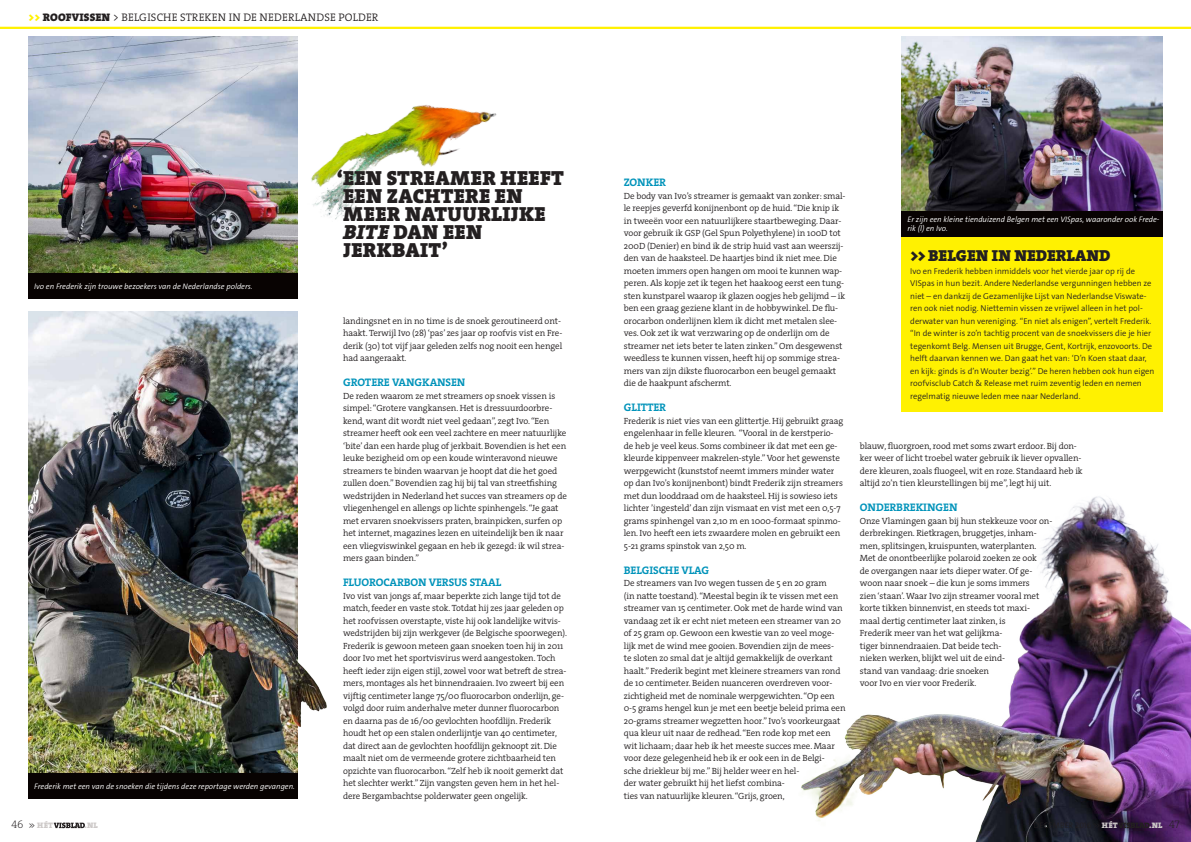
<style>
.page{position:relative;width:1191px;height:842px;background:#fff}
.page>*{position:absolute;margin:0;border:0;box-sizing:border-box;transform-origin:0 0}
.t1{font:20.5px/18px "The Serif HP9 Blk";letter-spacing:.015em;color:#231f20}
.t2{font:16px "The Serif HP9 Blk";color:#231f20}
.t3{font:11px "The Serif HP7 Bld";letter-spacing:-.01em;color:#0093ba}
.t4{font:11px "The Serif HP4 Se Lig";letter-spacing:.015em;color:#231f20}
.t5{font:9px/12.5px "The Serif HP4 Se Lig";letter-spacing:-.01em;color:#231f20}
.t6{font:300 8.5px/12.5px "The Sans Os F";color:#231f20}
.t7{font:italic 300 8px/9px "The Sans Os F";color:#fff}
.t8{font:8px "The Serif HP9 Blk";letter-spacing:.03em;color:#cdc9c8}
.s1{font-family:"The Serif HP9 Blk";color:#fff101}
.s2{font-family:"The Serif HP9 Blk"}
.s3{font-family:"The Serif HP9 Blk IT"}
.s4{font-family:"The Serif HP2 Ex Lig";font-size:11px;color:#231f20}
.s5{font-family:"The Sans Os F";font-weight:300;color:#231f20}
</style>
<div class="page">
<hr style="left:0;top:27px;width:1191px;height:2px;background:#fff101">
<img style="left:28px;top:311px;width:299px;height:481px">
<img style="left:901px;top:36px;width:261px;height:175px">
<img style="left:28px;top:36px;width:270px;height:245px">
<img style="left:801px;top:496px;width:390px;height:346px">
<svg style="left:54px;top:822px;width:31px;height:6px"></svg>
<svg style="left:1118px;top:822px;width:31px;height:6px"></svg>
<div style="left:901px;top:236px;width:262px;height:175px;background:#fff101"></div>
<div style="left:29px;top:774px;width:269px;height:25px;background:#080302"></div>
<div style="left:901px;top:211px;width:262px;height:25px;background:#080302"></div>
<div style="left:29px;top:274px;width:269px;height:24px;background:#080302"></div>
<img style="left:264px;top:62px;width:233px;height:193px">
<p class="t4" style="left:28px;top:10px;width:352px"><span class="s1">&gt;&gt;</span> <span class="s2">ROOFVISSEN</span> &gt; BELGISCHE STREKEN IN DE NEDERLANDSE POLDER</p>
<p class="t7" style="left:34px;top:282px;width:220px">Ivo en Frederik zijn trouwe bezoekers van de Nederlandse polders.</p>
<p class="t7" style="left:34px;top:782px;width:262px">Frederik met een van de snoeken die tijdens deze reportage werden gevangen.</p>
<h1 class="t1" style="left:343px;top:169px;width:222px;text-indent:-6px">‘EEN STREAMER HEEFT<br>EEN ZACHTERE EN<br>MEER NATUURLIJKE<br><span class="s3">BITE</span> DAN EEN<br>JERKBAIT’</h1>
<p class="t5" style="left:343px;top:314px;width:221px">landingsnet en in no time is de snoek geroutineerd ont&shy;haakt. Terwijl Ivo (28) ‘pas’ zes jaar op roofvis vist en Fre&shy;derik (30) tot vijf jaar geleden zelfs nog nooit een hengel had aangeraakt.</p>
<p class="t3" style="left:343px;top:375px;width:124px">GROTERE VANGKANSEN</p>
<p class="t5" style="left:343px;top:389px;width:225px">De reden waarom ze met streamers op snoek vissen is simpel: “Grotere vangkansen. Het is dressuurdoorbre&shy;kend, want dit wordt niet veel gedaan”, zegt Ivo. “Een streamer heeft ook een veel zachtere en meer natuurlijke ‘bite’ dan een harde plug of jerkbait. Bovendien is het een leuke bezigheid om op een koude winteravond nieuwe streamers te binden waarvan je hoopt dat die het goed zullen doen.” Bovendien zag hij bij tal van streetfishing wedstrijden in Nederland het succes van streamers op de vliegenhengel en allengs op lichte spinhengels. “Je gaat met ervaren snoekvissers praten, brainpicken, surfen op het internet, magazines lezen en uiteindelijk ben ik naar een vliegviswinkel gegaan en heb ik gezegd: ik wil strea&shy;mers gaan binden.”</p>
<p class="t3" style="left:343px;top:575px;width:160px">FLUOROCARBON VERSUS STAAL</p>
<p class="t5" style="left:343px;top:589px;width:225px">Ivo vist van jongs af, maar beperkte zich lange tijd tot de match, feeder en vaste stok. Totdat hij zes jaar geleden op het roofvissen overstapte, viste hij ook landelijke witvis&shy;wedstrijden bij zijn werkgever (de Belgische spoorwegen).<br>Frederik is gewoon meteen gaan snoeken toen hij in 2011 door Ivo met het sportvisvirus werd aangestoken. Toch heeft ieder zijn eigen stijl, zowel voor wat betreft de strea&shy;mers, montages als het binnendraaien. Ivo zweert bij een vijftig centimeter lange 75/00 fluorocarbon onderlijn, ge&shy;volgd door ruim anderhalve meter dunner fluorocarbon en daarna pas de 16/00 gevlochten hoofdlijn. Frederik houdt het op een stalen onderlijntje van 40 centimeter, dat direct aan de gevlochten hoofdlijn geknoopt zit. Die maalt niet om de vermeende grotere zichtbaarheid ten opzichte van fluorocarbon. “Zelf heb ik nooit gemerkt dat het slechter werkt.” Zijn vangsten geven hem in het hel&shy;dere Bergambachtse polderwater geen ongelijk.</p>
<p class="t3" style="left:624px;top:175px;width:44px">ZONKER</p>
<p class="t5" style="left:624px;top:189px;width:223px">De body van Ivo’s streamer is gemaakt van zonker: smal&shy;le reepjes geverfd konijnenbont op de huid. “Die knip ik in tweeën voor een natuurlijkere staartbeweging. Daar&shy;voor gebruik ik GSP (Gel Spun Polyethylene) in 100D tot 200D (Denier) en bind ik de strip huid vast aan weerszij&shy;den van de haaksteel. De haartjes bind ik niet mee. Die moeten immers open hangen om mooi te kunnen wap&shy;peren. Als kopje zet ik tegen het haakoog eerst een tung&shy;sten kunstparel waarop ik glazen oogjes heb gelijmd – ik ben een graag geziene klant in de hobbywinkel. De flu&shy;orocarbon onderlijnen klem ik dicht met metalen slee&shy;ves. Ook zet ik wat verzwaring op de onderlijn om de streamer net iets beter te laten zinken.” Om desgewenst weedless te kunnen vissen, heeft hij op sommige strea&shy;mers van zijn dikste fluorocarbon een beugel gemaakt die de haakpunt afschermt.</p>
<p class="t3" style="left:624px;top:400px;width:44px">GLITTER</p>
<p class="t5" style="left:624px;top:414px;width:221px">Frederik is niet vies van een glittertje. Hij gebruikt graag engelenhaar in felle kleuren. “Vooral in de kerstperio&shy;de heb je veel keus. Soms combineer ik dat met een ge&shy;kleurde kippenveer makrelen-style.” Voor het gewenste werpgewicht (kunststof neemt immers minder water op dan Ivo’s konijnenbont) bindt Frederik zijn streamers met dun looddraad om de haaksteel. Hij is sowieso iets lichter ’ingesteld’ dan zijn vismaat en vist met een 0,5-7 grams spinhengel van 2,10 m en 1000-formaat spinmo&shy;len. Ivo heeft een iets zwaardere molen en gebruikt een 5-21 grams spinstok van 2,50 m.</p>
<p class="t3" style="left:624px;top:562px;width:87px">BELGISCHE VLAG</p>
<p class="t5" style="left:624px;top:577px;width:223px">De streamers van Ivo wegen tussen de 5 en 20 gram<br>(in natte toestand). “Meestal begin ik te vissen met een streamer van 15 centimeter. Ook met de harde wind van vandaag zet ik er echt niet meteen een streamer van 20 of 25 gram op. Gewoon een kwestie van zo veel moge&shy;lijk met de wind mee gooien. Bovendien zijn de mees-<br>te sloten zo smal dat je altijd gemakkelijk de overkant haalt.” Frederik begint met kleinere streamers van rond de 10 centimeter. Beiden nuanceren overdreven voor&shy;zichtigheid met de nominale werpgewichten. “Op een 0-5 grams hengel kun je met een beetje beleid prima een 20-grams streamer wegzetten hoor.” Ivo’s voorkeurgaat qua kleur uit naar de redhead. “Een rode kop met een wit lichaam; daar heb ik het meeste succes mee. Maar voor deze gelegenheid heb ik er ook een in de Belgi-<br>sche driekleur bij me.” Bij helder weer en hel-<br>der water gebruikt hij het liefst combina-<br>ties van natuurlijke kleuren. “Grijs, groen,</p>
<p class="t7" style="left:907px;top:215px;width:254px">Er zijn een kleine tienduizend Belgen met een VISpas, waaronder ook Frede&shy;rik (l) en Ivo.</p>
<h2 class="t2" style="left:910px;top:245px;width:202px">&gt;&gt; BELGEN IN NEDERLAND</h2>
<p class="t6" style="left:910px;top:264px;width:246px">Ivo en Frederik hebben inmiddels voor het vierde jaar op rij de VISpas in hun bezit. Andere Nederlandse vergunningen hebben ze niet – en dankzij de Gezamenlijke Lijst van Nederlandse Viswate&shy;ren ook niet nodig. Niettemin vissen ze vrijwel alleen in het pol&shy;derwater van hun vereniging. “En niet als enigen”, vertelt Frederik. “In de winter is zo’n tachtig procent van de snoekvissers die je hier tegenkomt Belg. Mensen uit Brugge, Gent, Kortrijk, enzovoorts. De helft daarvan kennen we. Dan gaat het van: ‘D’n Koen staat daar, en kijk: ginds is d’n Wouter bezig’.” De heren hebben ook hun eigen roofvisclub Catch &amp; Release met ruim zeventig leden en nemen regelmatig nieuwe leden mee naar Nederland.</p>
<p class="t5" style="left:860px;top:439px;width:224px">blauw, fluorgroen, rood met soms zwart erdoor. Bij don&shy;ker weer of licht troebel water gebruik ik liever opvallen&shy;dere kleuren, zoals fluogeel, wit en roze. Standaard heb ik altijd zo’n tien kleurstellingen bij me”, legt hij uit.</p>
<p class="t3" style="left:860px;top:500px;width:99px">ONDERBREKINGEN</p>
<p class="t5" style="left:860px;top:514px;width:194px">Onze Vlamingen gaan bij hun stekkeuze voor on&shy;derbrekingen. Rietkragen, bruggetjes, inham&shy;men, splitsingen, kruispunten, waterplanten.<br>Met de onontbeerlijke polaroid zoeken ze ook<br>de overgangen naar iets dieper water. Of ge&shy;woon naar snoek – die kun je soms immers<br>zien ‘staan’. Waar Ivo zijn streamer vooral met korte tikken binnenvist, en steeds tot maxi&shy;maal dertig centimeter laat zinken, is<br>Frederik meer van het wat gelijkma-<br>tiger binnendraaien. Dat beide tech-<br>nieken werken, blijkt wel uit de eind-<br>stand van vandaag: drie snoeken<br>voor Ivo en vier voor Frederik.</p>
<p class="t8" style="left:11px;top:820px;width:43px"><span class="s4">46</span> <span class="s5">&gt;&gt;</span> HÉT</p>
<p class="t8" style="left:85px;top:820px;width:15px">.NL</p>
<p class="t8" style="left:1149px;top:820px;width:32px">.NL <span class="s4">47</span></p>
</div>
